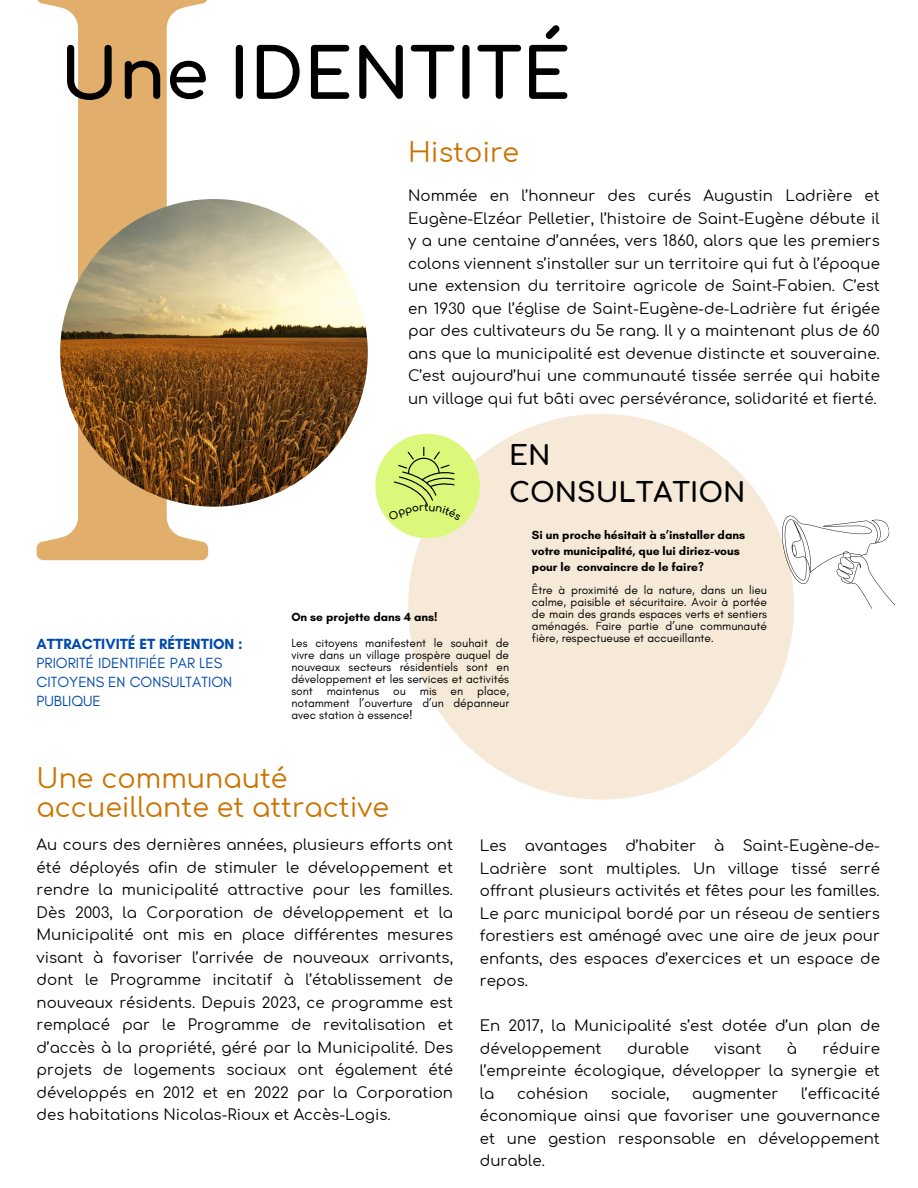
<style>
.page{position:relative;width:918px;height:1188px;background:#fff}
.page>*{position:absolute;margin:0;border:0;box-sizing:border-box;transform-origin:0 0}
.t1{font:700 69.15px "Comfortaa";color:#000}
.t2{font:27px/29.2px "Comfortaa";color:#cb7300}
.t3{font:700 26.85px/37.2px "Comfortaa";color:#000}
.t4{font:15px/22.5px "Comfortaa";color:#000;text-align:justify}
.t5{font:15px/19.2px "Glacial Indifference";color:#004aad}
.t6{font:700 15px "Glacial Indifference";color:#004aad}
.t7{font:12px/12px "Glacial Indifference";color:#000;text-align:justify}
.t8{font:700 12px/16px "Glacial Indifference";color:#000}
</style>
<div class="page">
<svg style="left:37px;top:0;width:171px;height:560px;fill:#e1ae6c"></svg>
<svg style="left:408px;top:414px;width:385px;height:386px;fill:#f6e9d7"></svg>
<img style="left:60px;top:199px;width:308px;height:308px;border-radius:50%">
<svg style="left:777px;top:497px;width:118px;height:126px"></svg>
<svg style="left:375px;top:434px;width:104px;height:104px"></svg>
<h3 class="t1" style="left:60px;top:38px;width:512px">Une IDENTITÉ</h3>
<h5 class="t2" style="left:408px;top:139px;width:113px">Histoire</h5>
<p class="t6" style="left:37px;top:635px;width:208px">ATTRACTIVITÉ ET RÉTENTION :</p>
<p class="t5" style="left:37px;top:653px;width:197px">PRIORITÉ IDENTIFIÉE PAR LES<br>CITOYENS EN CONSULTATION<br>PUBLIQUE</p>
<h1 class="t4" style="left:408px;top:185px;width:473px">Nommée en l’honneur des curés Augustin Ladrière et Eugène-Elzéar Pelletier, l’histoire de Saint-Eugène débute il y a une centaine d’années, vers 1860, alors que les premiers colons viennent s’installer sur un territoire qui fut à l’époque une extension du territoire agricole de Saint-Fabien. C’est en 1930 que l’église de Saint-Eugène-de-Ladrière fut érigée par des cultivateurs du 5e rang. Il y a maintenant plus de 60 ans que la municipalité est devenue distincte et souveraine.<br>C’est aujourd’hui une communauté tissée serrée qui habite un village qui fut bâti avec persévérance, solidarité et fierté.</h1>
<h2 class="t3" style="left:509px;top:438px;width:238px">EN<br>CONSULTATION</h2>
<h6 class="t8" style="left:532px;top:527px;width:215px">Si un proche hésitait à s’installer dans votre municipalité, que lui diriez-vous pour le convaincre de le faire?</h6>
<p class="t7" style="left:532px;top:584px;width:237px">Être à proximité de la nature, dans un lieu calme, paisible et sécuritaire. Avoir à portée de main des grands espaces verts et sentiers aménagés. Faire partie d’une communauté fière, respectueuse et accueillante.</p>
<p class="t8" style="left:291px;top:609px;width:148px">On se projette dans 4 ans!</p>
<p class="t7" style="left:291px;top:637px;width:219px">Les citoyens manifestent le souhait de vivre dans un village prospère auquel de nouveaux secteurs résidentiels sont en développement et les services et activités sont maintenus ou mis en place, notamment l’ouverture d’un dépanneur avec station à essence!</p>
<p class="t2" style="left:37px;top:765px;width:354px">Une communauté accueillante et attractive</p>
<p class="t4" style="left:37px;top:834px;width:418px">Au cours des dernières années, plusieurs efforts ont été déployés afin de stimuler le développement et rendre la municipalité attractive pour les familles.<br>Dès 2003, la Corporation de développement et la Municipalité ont mis en place différentes mesures visant à favoriser l’arrivée de nouveaux arrivants, dont le Programme incitatif à l’établissement de nouveaux résidents. Depuis 2023, ce programme est remplacé par le Programme de revitalisation et d’accès à la propriété, géré par la Municipalité. Des projets de logements sociaux ont également été développés en 2012 et en 2022 par la Corporation des habitations Nicolas-Rioux et Accès-Logis.</p>
<p class="t4" style="left:480px;top:835px;width:402px">Les avantages d’habiter à Saint-Eugène-de-Ladrière sont multiples. Un village tissé serré offrant plusieurs activités et fêtes pour les familles.<br>Le parc municipal bordé par un réseau de sentiers forestiers est aménagé avec une aire de jeux pour enfants, des espaces d’exercices et un espace de repos.</p>
<p class="t4" style="left:480px;top:1015px;width:402px">En 2017, la Municipalité s’est dotée d’un plan de développement</p>
<p class="t4" style="left:627px;top:1038px;width:63px">durable</p>
<p class="t4" style="left:714px;top:1038px;width:49px">visant</p>
<p class="t4" style="left:787px;top:1038px;width:12px">à</p>
<p class="t4" style="left:480px;top:1038px;width:402px;text-indent:343px">réduire l’empreinte écologique, développer la synergie et la</p>
<p class="t4" style="left:480px;top:1083px;width:402px;text-indent:321px">l’efficacité économique ainsi que favoriser une gouvernance et une gestion responsable en développement durable.</p>
<p class="t4" style="left:517px;top:1083px;width:73px">cohésion</p>
<p class="t4" style="left:611px;top:1083px;width:60px">sociale,</p>
<p class="t4" style="left:692px;top:1083px;width:88px">augmenter</p>
</div>
